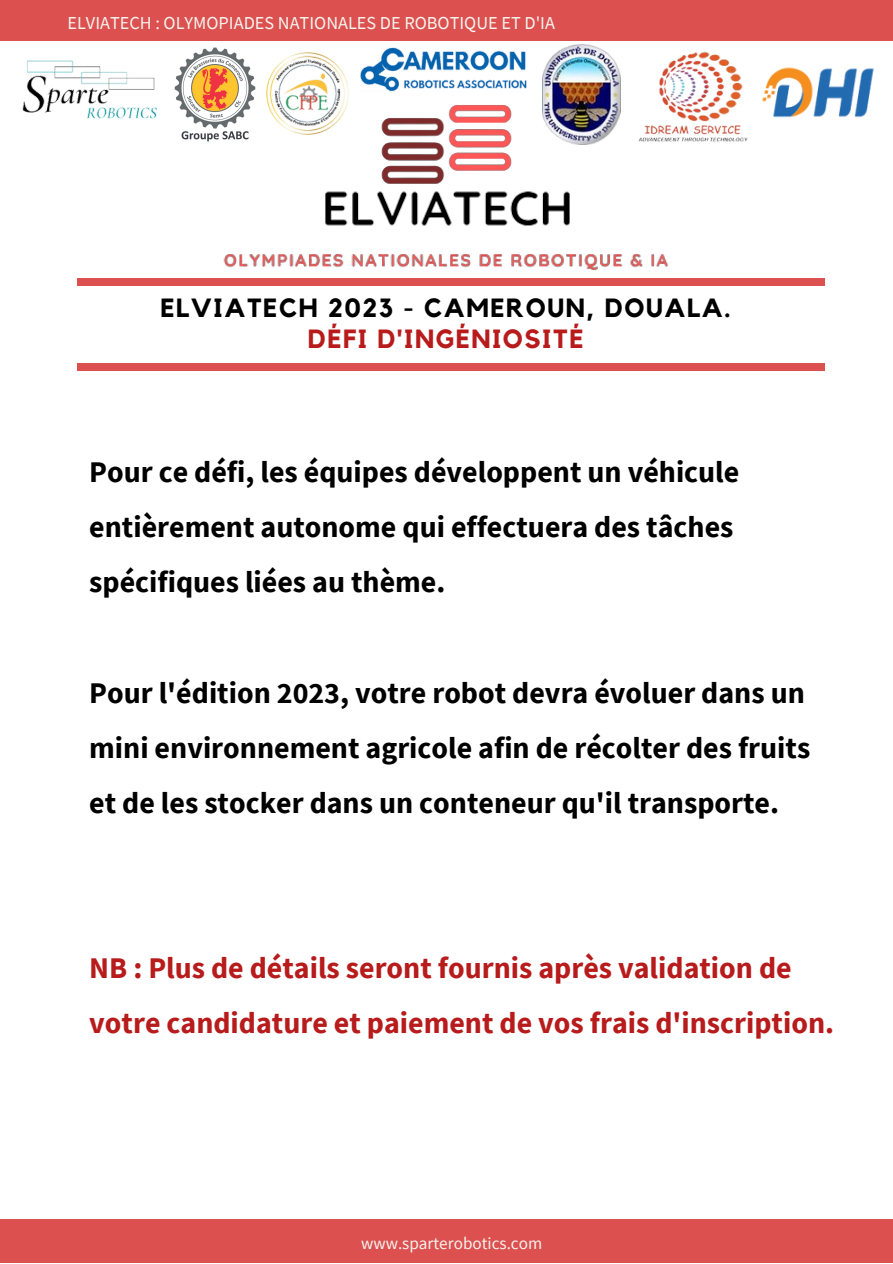
<style>
.page{position:relative;width:893px;height:1264px;background:#fff}
.page>*{position:absolute;margin:0;border:0;box-sizing:border-box;transform-origin:0 0}
.t1{font:700 30px/55.1px "Source Sans Pro";color:#000}
.t2{font:700 30px/55.1px "Source Sans Pro";color:#b81b1b}
.t3{font:700 26.25px "Kollektif";letter-spacing:.06em;color:#000}
.t4{font:700 26.25px "Kollektif";letter-spacing:.06em;color:#b81b1b}
.t5{font:18.3px "Source Sans Pro";color:#f4f5ef}
.t6{font:17.1px "Source Sans Pro";color:#f4f5ef}
</style>
<div class="page">
<div style="left:0;top:0;width:892px;height:40px;background:#dd5050"></div>
<div style="left:76px;top:279px;width:748px;height:6px;background:#dd5050"></div>
<div style="left:0;top:1219px;width:892px;height:43px;background:#dd5050"></div>
<img style="left:300px;top:94px;width:212px;height:87px">
<img style="left:325px;top:181px;width:245px;height:45px">
<img style="left:142px;top:254px;width:607px;height:32px">
<div style="left:76px;top:363px;width:748px;height:7px;background:#dd5050"></div>
<img style="left:360px;top:40px;width:170px;height:66px">
<img style="left:22px;top:60px;width:132px;height:59px">
<img style="left:154px;top:40px;width:122px;height:102px">
<img style="left:620px;top:51px;width:128px;height:91px">
<img style="left:727px;top:63px;width:147px;height:58px">
<img style="left:266px;top:52px;width:82px;height:82px">
<img style="left:542px;top:45px;width:78px;height:100px">
<p class="t5" style="left:67px;top:11px;width:489px">ELVIATECH : OLYMOPIADES NATIONALES DE ROBOTIQUE ET D'IA</p>
<p class="t3" style="left:160px;top:295px;width:571px">ELVIATECH 2023 - CAMEROUN, DOUALA.</p>
<p class="t4" style="left:308px;top:327px;width:277px">DÉFI D'INGÉNIOSITÉ</p>
<p class="t1" style="left:89px;top:444px;width:651px">Pour ce défi, les équipes développent un véhicule entièrement autonome qui effectuera des tâches spécifiques liées au thème.</p>
<p class="t1" style="left:89px;top:664px;width:722px">Pour l'édition 2023, votre robot devra évoluer dans un mini environnement agricole afin de récolter des fruits et de les stocker dans un conteneur qu'il transporte.</p>
<p class="t2" style="left:89px;top:939px;width:746px">NB : Plus de détails seront fournis après validation de votre candidature et paiement de vos frais d'inscription.</p>
<p class="t6" style="left:361px;top:1231px;width:183px">www.sparterobotics.com</p>
</div>
